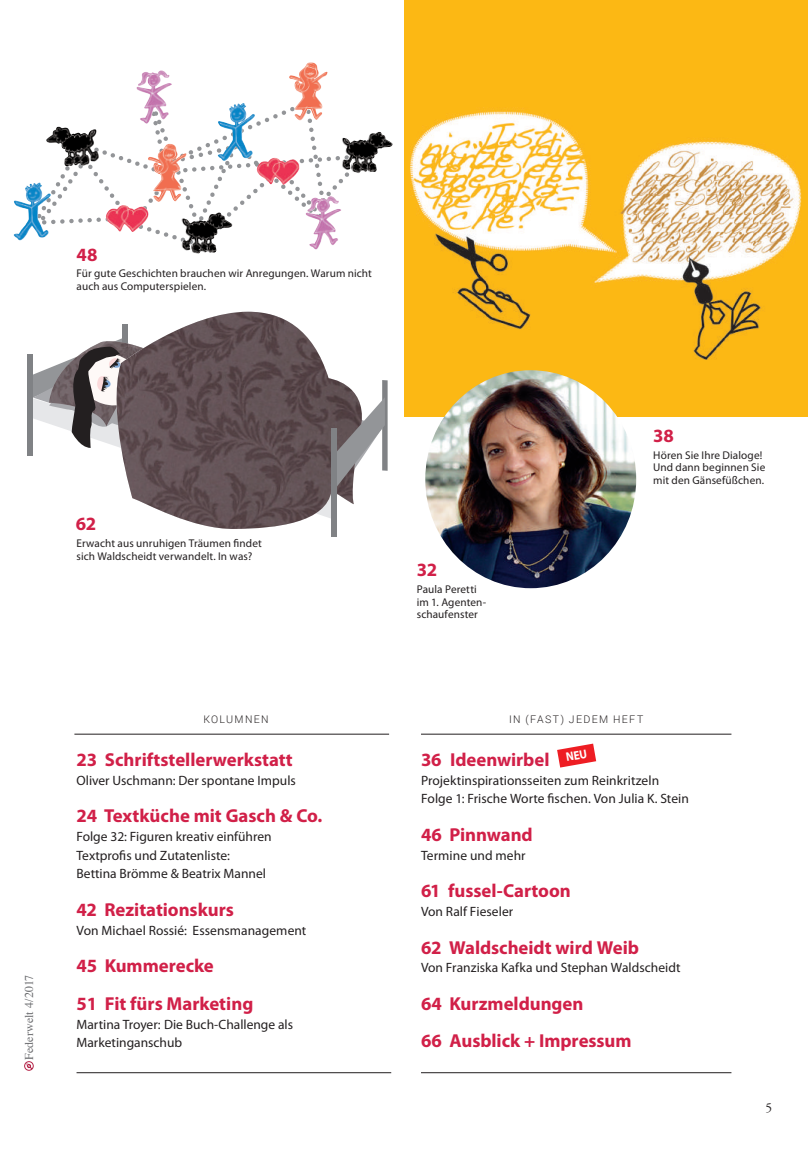
<style>
.page{position:relative;width:808px;height:1149px;background:#fff}
.page>*{position:absolute;margin:0;border:0;box-sizing:border-box;transform-origin:0 0}
.t1{font:700 18.75px/37.5px "Myriad Pro";color:#d12048}
.t2{font:13.5px/18.8px "Myriad Pro";color:#231f20}
.t3{font:13.5px "Adobe Garamond";color:#231f20}
.t4{font:12px "Times";color:#6c6d70}
.t5{font:11.25px/12.8px "Myriad Pro";letter-spacing:.01em;color:#231f20}
.t6{font:300 10.5px "Roboto";letter-spacing:.13em;color:#231f20}
</style>
<div class="page">
<svg style="left:24px;top:1061px;width:10px;height:9px"></svg>
<hr style="left:77px;top:1072px;width:314px;height:1px;background:#231f20">
<hr style="left:421px;top:1072px;width:310px;height:1px;background:#231f20">
<hr style="left:74px;top:733px;width:315px;height:1px;background:#231f20">
<hr style="left:421px;top:733px;width:310px;height:1px;background:#231f20">
<img style="left:405px;top:0;width:403px;height:416px">
<div style="left:28px;top:354px;width:5px;height:101px;background:#808285"></div>
<div style="left:382px;top:380px;width:6px;height:90px;background:#808285"></div>
<img style="left:121px;top:311px;width:236px;height:218px">
<svg style="left:334px;top:397px;width:51px;height:93px"></svg>
<div style="left:331px;top:428px;width:5px;height:108px;background:#808285"></div>
<svg style="left:33px;top:336px;width:131px;height:112px"></svg>
<img style="left:425px;top:370px;width:211px;height:218px">
<svg style="left:52px;top:110px;width:298px;height:130px"></svg>
<img style="left:340px;top:132px;width:53px;height:42px">
<img style="left:46px;top:127px;width:54px;height:40px">
<img style="left:180px;top:212px;width:53px;height:42px">
<img style="left:289px;top:62px;width:39px;height:59px">
<img style="left:147px;top:144px;width:40px;height:58px">
<img style="left:255px;top:158px;width:44px;height:27px">
<img style="left:105px;top:205px;width:45px;height:28px">
<img style="left:304px;top:196px;width:38px;height:54px">
<img style="left:137px;top:70px;width:36px;height:54px">
<img style="left:216px;top:103px;width:40px;height:58px">
<img style="left:13px;top:182px;width:39px;height:59px">
<svg style="left:557px;top:743px;width:39px;height:24px"></svg>
<h1 class="t1" style="left:77px;top:235px;width:22px">48</h1>
<p class="t5" style="left:77px;top:266px;width:297px">Für gute Geschichten brauchen wir Anregungen. Warum nicht auch aus Computerspielen.</p>
<p class="t4" style="left:18px;top:1059px;width:86px;rotate:-90deg">Federwelt 4/2017</p>
<h1 class="t1" style="left:76px;top:504px;width:22px">62</h1>
<p class="t5" style="left:77px;top:536px;width:187px;line-height:13.5px">Erwacht aus unruhigen Träumen findet sich Waldscheidt verwandelt. In was?</p>
<h1 class="t1" style="left:417px;top:550px;width:22px">32</h1>
<p class="t5" style="left:417px;top:582px;width:71px">Paula Peretti im 1. Agenten&shy;schaufenster</p>
<h1 class="t1" style="left:653px;top:416px;width:22px">38</h1>
<p class="t5" style="left:653px;top:448px;width:114px">Hören Sie Ihre Dialoge!<br>Und dann beginnen Sie mit den Gänsefüßchen.</p>
<p class="t6" style="left:203px;top:711px;width:65px">KOLUMNEN</p>
<p class="t6" style="left:509px;top:711px;width:136px">IN (FAST) JEDEM HEFT</p>
<h1 class="t1" style="left:77px;top:740px;width:218px">23 Schriftstellerwerkstatt</h1>
<p class="t2" style="left:77px;top:770px;width:221px">Oliver Uschmann: Der spontane Impuls</p>
<h1 class="t1" style="left:77px;top:796px;width:247px">24 Textküche mit Gasch &amp; Co.</h1>
<p class="t2" style="left:77px;top:826px;width:197px">Folge 32: Figuren kreativ einführen<br>Textprofis und Zutatenliste:<br>Bettina Brömme &amp; Beatrix Mannel</p>
<h1 class="t1" style="left:77px;top:890px;width:159px">42 Rezitationskurs</h1>
<p class="t2" style="left:77px;top:920px;width:231px">Von Michael Rossié: Essensmanagement</p>
<h1 class="t1" style="left:77px;top:946px;width:178px">45 Kummerecke<br>51 Fit fürs Marketing</h1>
<p class="t2" style="left:77px;top:1014px;width:218px">Martina Troyer: Die Buch-Challenge als<br>Marketinganschub</p>
<h1 class="t1" style="left:421px;top:740px;width:130px">36 Ideenwirbel</h1>
<p class="t2" style="left:421px;top:770px;width:269px">Projektinspirationsseiten zum Reinkritzeln<br>Folge 1: Frische Worte fischen. Von Julia K. Stein</p>
<h1 class="t1" style="left:421px;top:815px;width:113px">46 Pinnwand</h1>
<p class="t2" style="left:421px;top:845px;width:106px">Termine und mehr</p>
<h1 class="t1" style="left:421px;top:871px;width:151px">61 fussel-Cartoon</h1>
<p class="t2" style="left:421px;top:901px;width:94px">Von Ralf Fieseler</p>
<h1 class="t1" style="left:421px;top:927px;width:219px">62 Waldscheidt wird Weib</h1>
<p class="t2" style="left:421px;top:957px;width:261px">Von Franziska Kafka und Stephan Waldscheidt</p>
<h1 class="t1" style="left:421px;top:983px;width:212px">64 Kurzmeldungen<br>66 Ausblick + Impressum</h1>
<p class="t3" style="left:765px;top:1100px;width:8px">5</p>
</div>
